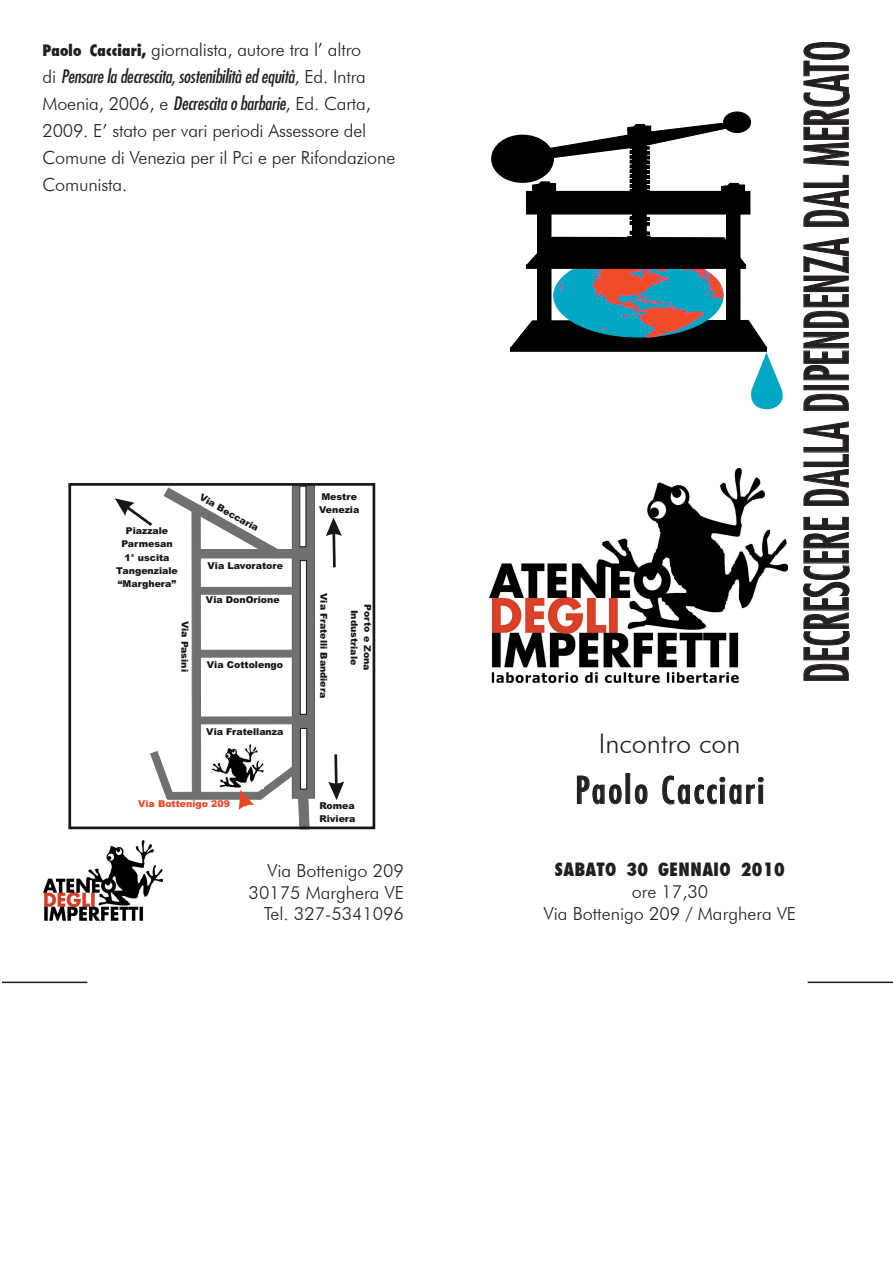
<style>
.page{position:relative;width:893px;height:1263px;background:#fff}
.page>*{position:absolute;margin:0;border:0;box-sizing:border-box;transform-origin:0 0}
.t1{font:condensed 58.65px "Futura";color:#231f20;scale:.75 1}
.t2{font:condensed 36px "Futura";letter-spacing:.08em;color:#231f20}
.t3{font:300 27px "Futura BT";color:#231f20}
.t4{font:800 condensed 21px "Futura";color:#231f20}
.t5{font:300 18px/21.6px "Futura BT";letter-spacing:-.01em;color:#231f20;text-align:center}
.t6{font:italic condensed 18px "Futura";letter-spacing:-.01em;color:#231f20}
.t7{font:900 9.45px/13.2px "Arial";color:#181617}
.t8{font:900 9.45px "Arial";color:#ef4524}
.s1{font-family:"Futura";font-weight:800;font-stretch:condensed}
.s2{font-family:"Futura BT";font-weight:300;font-style:normal;font-stretch:normal}
.s3{font-family:"Futura";font-weight:400;font-style:italic;font-stretch:condensed}
</style>
<div class="page">
<hr style="left:808px;top:981px;width:85px;height:2px;background:#231f20">
<hr style="left:2px;top:981px;width:85px;height:2px;background:#231f20">
<svg style="left:803px;top:516px;width:47px;height:165px"></svg>
<svg style="left:803px;top:421px;width:46px;height:85px"></svg>
<svg style="left:803px;top:237px;width:46px;height:174px"></svg>
<svg style="left:803px;top:174px;width:46px;height:53px"></svg>
<svg style="left:803px;top:42px;width:47px;height:125px"></svg>
<img style="left:44px;top:841px;width:119px;height:80px">
<img style="left:489px;top:468px;width:298px;height:214px">
<svg style="left:577px;top:773px;width:71px;height:32px"></svg>
<svg style="left:662px;top:775px;width:102px;height:30px"></svg>
<div style="left:292px;top:486px;width:22px;height:312px;background:#707073"></div>
<div style="left:292px;top:485px;width:22px;height:313px;border:1px solid #605c5f"></div>
<svg style="left:150px;top:751px;width:24px;height:48px"></svg>
<div style="left:168px;top:792px;width:93px;height:7px;background:#707073"></div>
<div style="left:200px;top:717px;width:93px;height:7px;background:#707073"></div>
<div style="left:201px;top:650px;width:93px;height:7px;background:#707073"></div>
<div style="left:200px;top:587px;width:93px;height:7px;background:#707073"></div>
<div style="left:301px;top:728px;width:6px;height:61px;background:#fff"></div>
<div style="left:300px;top:728px;width:7px;height:61px;border:1px solid #181617"></div>
<div style="left:300px;top:561px;width:6px;height:153px;background:#fff"></div>
<div style="left:300px;top:560px;width:7px;height:154px;border:1px solid #181617"></div>
<div style="left:300px;top:486px;width:6px;height:61px;background:#fff"></div>
<div style="left:194px;top:550px;width:101px;height:8px;background:#707073"></div>
<div style="left:192px;top:505px;width:9px;height:293px;background:#707073"></div>
<svg style="left:328px;top:754px;width:16px;height:46px"></svg>
<svg style="left:326px;top:517px;width:16px;height:50px"></svg>
<svg style="left:115px;top:498px;width:37px;height:28px"></svg>
<svg style="left:239px;top:765px;width:70px;height:60px"></svg>
<div style="left:68px;top:483px;width:307px;height:346px;border:3px solid #181617"></div>
<img style="left:212px;top:744px;width:51px;height:44px">
<div style="left:492px;top:135px;width:61px;height:47px;background:#000;border-radius:50%"></div>
<div style="left:724px;top:112px;width:26px;height:21px;background:#000;border-radius:50%"></div>
<div style="left:723px;top:112px;width:28px;height:21px;border:1px solid #000;border-radius:50%"></div>
<svg style="left:502px;top:121px;width:281px;height:288px"></svg>
<svg style="left:164px;top:488px;width:116px;height:70px"></svg>
<p class="t5" style="left:43px;top:39px;width:320px"><span class="s1">Paolo Cacciari,</span> giornalista, autore tra l’ altro</p>
<p class="t6" style="left:43px;top:65px;width:325px"><span class="s2">di</span> Pensare la decrescita, sostenibilità ed equità<span class="s2">, Ed. Intra</span></p>
<p class="t5" style="left:43px;top:90px;width:354px;line-height:27px;text-align:left">Moenia, 2006, e <span class="s3">Decrescita o barbarie</span>, Ed. Carta, 2009. E’ stato per vari periodi Assessore del Comune di Venezia per il Pci e per Rifondazione Comunista.</p>
<p class="t7" style="left:116px;top:525px;width:63px;text-align:center">Piazzale<br>Parmesan<br>1° uscita<br>Tangenziale “Marghera”</p>
<p class="t7" style="left:191px;top:621px;width:53px;rotate:91deg">Via Pasi i</p>
<p class="t7" style="left:203px;top:491px;width:67px;rotate:29deg">Via Be c ria</p>
<p class="t7" style="left:208px;top:560px;width:77px">Via Lavoratore</p>
<p class="t7" style="left:206px;top:594px;width:75px">Via DonOrione</p>
<p class="t7" style="left:207px;top:658px;width:78px">Via Cottolengo</p>
<p class="t7" style="left:206px;top:726px;width:79px">Via Fratellanza</p>
<p class="t8" style="left:138px;top:798px;width:94px">Via Bottenigo 209</p>
<p class="t7" style="left:319px;top:491px;width:42px">Mestre<br>Venezia</p>
<p class="t7" style="left:329px;top:593px;width:58px;rotate:90deg">V ai Frate li</p>
<p class="t7" style="left:329px;top:672px;width:28px;rotate:90deg">dea</p>
<p class="t7" style="left:329px;top:640px;width:54px;rotate:90deg">l Banir</p>
<p class="t7" style="left:374px;top:610px;width:62px;text-indent:-5px;rotate:91deg">Port e Zona<br>Indus ri</p>
<p class="t7" style="left:360px;top:638px;width:29px;rotate:91deg">t ael</p>
<p class="t7" style="left:319px;top:800px;width:38px">Romea<br>Riviera</p>
<p class="t5" style="left:249px;top:859px;width:157px;text-align:right">Via Bottenigo 209<br>30175 Marghera VE<br>Tel. 327-5341096</p>
<h3 class="t3" style="left:599px;top:727px;width:143px">Incontro con</h3>
<h2 class="t2" style="left:575px;top:767px;width:191px">Paolo Cacciari</h2>
<h1 class="t1" style="left:789px;top:683px;width:858px;rotate:-90deg">DECRESCERE DALLA DIPENDENZA DAL MERCATO</h1>
<p class="t4" style="left:555px;top:861px;width:232px">SABATO 30 GENNAIO 2010</p>
<p class="t5" style="left:544px;top:880px;width:254px">ore 17,30<br>Via Bottenigo 209 / Marghera VE</p>
</div>
